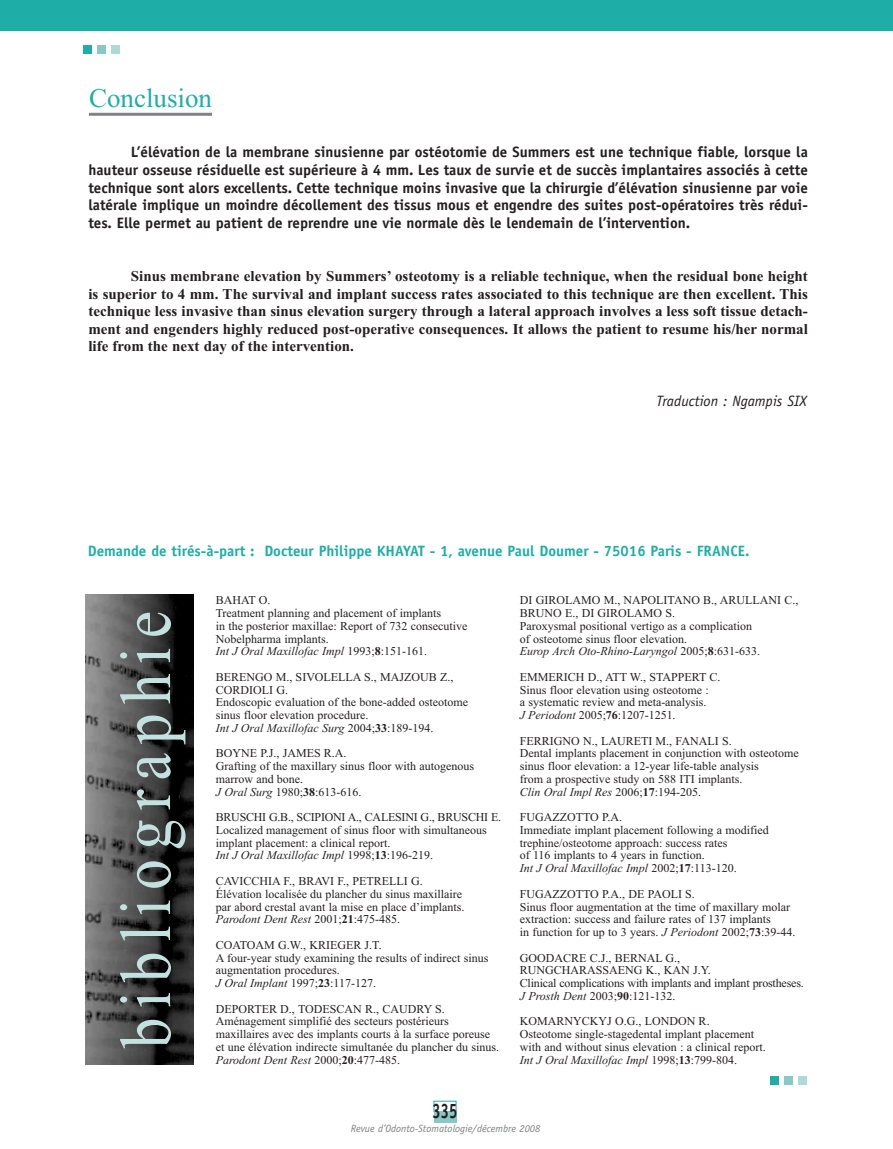
<style>
.page{position:relative;width:893px;height:1149px;background:#fff}
.page>*{position:absolute;margin:0;border:0;box-sizing:border-box;transform-origin:0 0}
.t1{font:72px "Times New Roman";letter-spacing:.15em;color:#c2e1df;scale:.85 1}
.t2{font:27px "Times New Roman";color:#1faea7}
.t3{font:700 21px "Officina Sans";color:#231f20;scale:.72 1}
.t4{font:700 15px/17.7px "Officina Sans";color:#231f20;text-align:justify}
.t5{font:700 15px/17.7px "Times New Roman";color:#231f20;text-align:justify}
.t6{font:700 15px "Officina Sans";color:#1faea7}
.t7{font:italic 15px "Officina Sans";color:#231f20}
.t8{font:12px/12.8px "Times New Roman";color:#231f20}
.t9{font:italic 12px "Times New Roman";color:#231f20}
.t10{font:italic 10.5px "Officina Sans";color:#808285}
.s1{font-style:italic}
.s2{font-weight:700}
.s3{font-style:normal}
.s4{font-weight:700;font-style:normal}
</style>
<div class="page">
<div style="left:434px;top:1111px;width:22px;height:11px;background:#88c9c6"></div>
<div style="left:83px;top:45px;width:9px;height:9px;background:#1faea7"></div>
<div style="left:97px;top:45px;width:8px;height:9px;background:#88c9c6"></div>
<div style="left:111px;top:45px;width:8px;height:9px;background:#afd9d6"></div>
<div style="left:0;top:0;width:893px;height:31px;background:#1faea7"></div>
<hr style="left:89px;top:113px;width:123px;height:3px;background:#808285">
<img style="left:86px;top:594px;width:107px;height:470px">
<div style="left:770px;top:1075px;width:9px;height:9px;background:#1faea7"></div>
<div style="left:784px;top:1075px;width:8px;height:9px;background:#88c9c6"></div>
<div style="left:798px;top:1075px;width:8px;height:9px;background:#afd9d6"></div>
<h2 class="t2" style="left:89px;top:82px;width:125px">Conclusion</h2>
<p class="t4" style="left:88px;top:145px;width:721px;text-indent:43px">L’élévation de la membrane sinusienne par ostéotomie de Summers est une technique fiable, lorsque la hauteur osseuse résiduelle est supérieure à 4 mm. Les taux de survie et de succès implantaires associés à cette technique sont alors excellents. Cette technique moins invasive que la chirurgie d’élévation sinusienne par voie latérale implique un moindre décollement des tissus mous et engendre des suites post-opératoires très rédui&shy;tes. Elle permet au patient de reprendre une vie normale dès le lendemain de l’intervention.</p>
<p class="t5" style="left:88px;top:267px;width:721px;text-indent:43px">Sinus membrane elevation by Summers’ osteotomy is a reliable technique, when the residual bone height is superior to 4 mm. The survival and implant success rates associated to this technique are then excellent. This technique less invasive than sinus elevation surgery through a lateral approach involves a less soft tissue detach&shy;ment and engenders highly reduced post-operative consequences. It allows the patient to resume his/her normal life from the next day of the intervention.</p>
<p class="t7" style="left:656px;top:395px;width:152px">Traduction : Ngampis SIX</p>
<p class="t6" style="left:88px;top:545px;width:663px">Demande de tirés-à-part : Docteur Philippe KHAYAT - 1, avenue Paul Doumer - 75016 Paris - FRANCE.</p>
<h1 class="t1" style="left:103px;top:1047px;width:516px;rotate:-90deg">bibliographie</h1>
<p class="t8" style="left:216px;top:593px;width:253px">BAHAT O.<br>Treatment planning and placement of implants<br>in the posterior maxillae: Report of 732 consecutive Nobelpharma implants.<br><span class="s1">Int J Oral Maxillofac Impl</span> 1993;<span class="s2">8</span>:151-161.</p>
<p class="t8" style="left:216px;top:670px;width:254px">BERENGO M., SIVOLELLA S., MAJZOUB Z., CORDIOLI G.<br>Endoscopic evaluation of the bone-added osteotome sinus floor elevation procedure.<br><span class="s1">Int J Oral Maxillofac Surg</span> 2004;<span class="s2">33</span>:189-194.</p>
<p class="t8" style="left:216px;top:746px;width:260px">BOYNE P.J., JAMES R.A.<br>Grafting of the maxillary sinus floor with autogenous marrow and bone.<br><span class="s1">J Oral Surg</span> 1980;<span class="s2">38</span>:613-616.</p>
<p class="t8" style="left:216px;top:810px;width:287px">BRUSCHI G.B., SCIPIONI A., CALESINI G., BRUSCHI E.<br>Localized management of sinus floor with simultaneous implant placement: a clinical report.<br><span class="s1">Int J Oral Maxillofac Impl</span> 1998;<span class="s2">13</span>:196-219.</p>
<p class="t8" style="left:216px;top:874px;width:250px">CAVICCHIA F., BRAVI F., PETRELLI G.<br>Élévation localisée du plancher du sinus maxillaire par abord crestal avant la mise en place d’implants.<br><span class="s1">Parodont Dent Rest</span> 2001;<span class="s2">21</span>:475-485.</p>
<p class="t8" style="left:216px;top:937px;width:274px">COATOAM G.W., KRIEGER J.T.<br>A four-year study examining the results of indirect sinus augmentation procedures.<br><span class="s1">J Oral Implant</span> 1997;<span class="s2">23</span>:117-127.</p>
<p class="t8" style="left:216px;top:1001px;width:285px">DEPORTER D., TODESCAN R., CAUDRY S.<br>Aménagement simplifié des secteurs postérieurs maxillaires avec des implants courts à la surface poreuse et une élévation indirecte simultanée du plancher du sinus.<br><span class="s1">Parodont Dent Rest</span> 2000;<span class="s2">20</span>:477-485.</p>
<p class="t8" style="left:520px;top:593px;width:280px">DI GIROLAMO M., NAPOLITANO B., ARULLANI C., BRUNO E., DI GIROLAMO S.<br>Paroxysmal positional vertigo as a complication<br>of osteotome sinus floor elevation.<br><span class="s1">Europ Arch Oto-Rhino-Laryngol</span> 2005;<span class="s2">8</span>:631-633.</p>
<p class="t8" style="left:520px;top:670px;width:202px">EMMERICH D., ATT W., STAPPERT C.<br>Sinus floor elevation using osteotome :<br>a systematic review and meta-analysis.<br><span class="s1">J Periodont</span> 2005;<span class="s2">76</span>:1207-1251.</p>
<p class="t8" style="left:520px;top:733px;width:281px">FERRIGNO N., LAURETI M., FANALI S.<br>Dental implants placement in conjunction with osteotome sinus floor elevation: a 12-year life-table analysis<br>from a prospective study on 588 ITI implants.<br><span class="s1">Clin Oral Impl Res</span> 2006;<span class="s2">17</span>:194-205.</p>
<p class="t8" style="left:520px;top:810px;width:251px">FUGAZZOTTO P.A.<br>Immediate implant placement following a modified trephine/osteotome approach: success rates<br>of 116 implants to 4 years in function.<br><span class="s1">Int J Oral Maxillofac Impl</span> 2002;<span class="s2">17</span>:113-120.</p>
<p class="t8" style="left:520px;top:886px;width:277px">FUGAZZOTTO P.A., DE PAOLI S.<br>Sinus floor augmentation at the time of maxillary molar extraction: success and failure rates of 137 implants<br>in function for up to 3 years. <span class="s1">J Periodont</span> 2002;<span class="s2">73</span>:39-44.</p>
<p class="t8" style="left:520px;top:950px;width:286px">GOODACRE C.J., BERNAL G., RUNGCHARASSAENG K., KAN J.Y.<br>Clinical complications with implants and implant prostheses.<br><span class="s1">J Prosth Dent</span> 2003;<span class="s2">90</span>:121-132.</p>
<p class="t8" style="left:520px;top:1014px;width:248px">KOMARNYCKYJ O.G., LONDON R.<br>Osteotome single-stagedental implant placement with and without sinus elevation : a clinical report.</p>
<p class="t9" style="left:520px;top:1052px;width:219px">Int J Oral Maxillofac Impl <span class="s3">1998;</span><span class="s4">13</span><span class="s3">:799-804.</span></p>
<h3 class="t3" style="left:433px;top:1102px;width:36px">335</h3>
<p class="t10" style="left:351px;top:1124px;width:191px">Revue d’Odonto-Stomatologie/décembre 2008</p>
</div>
